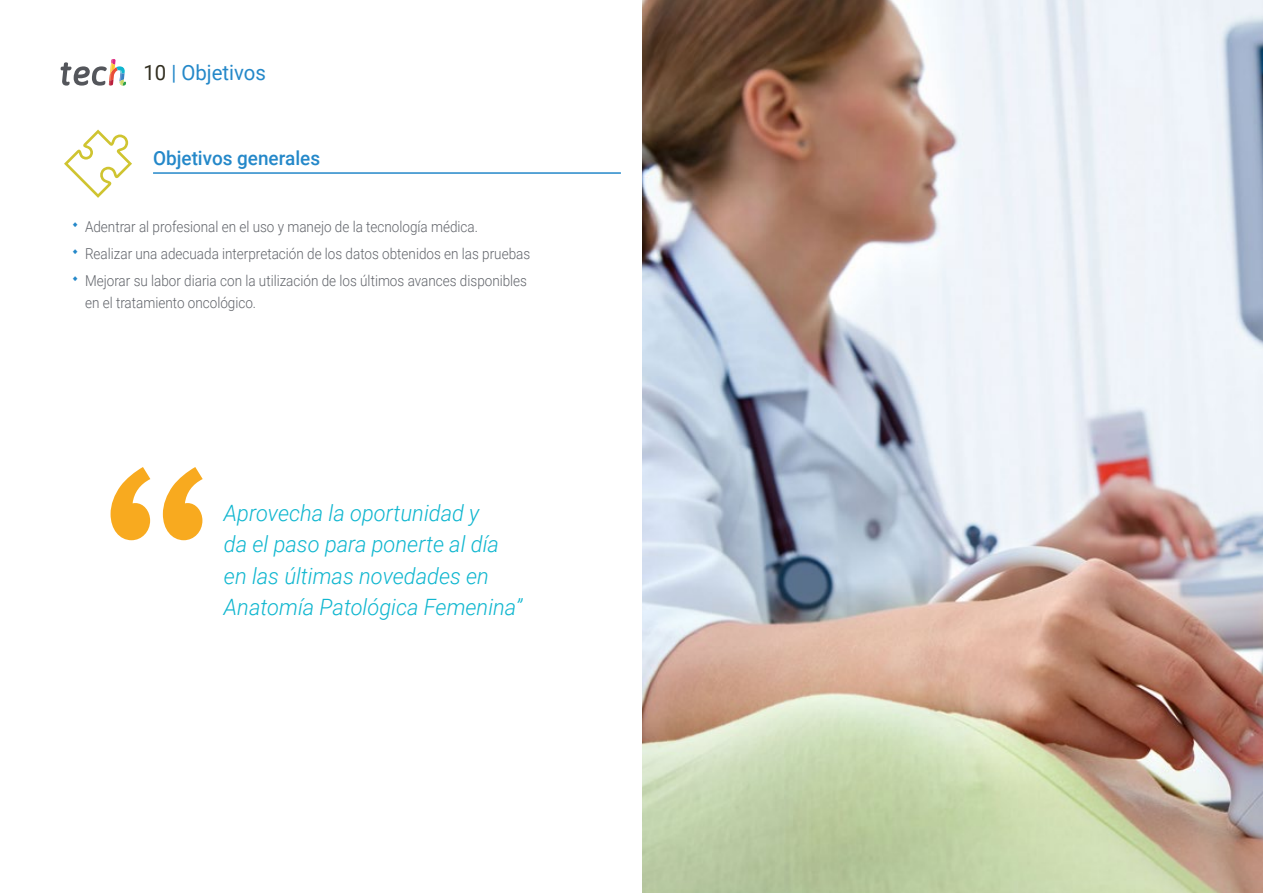
<style>
.page{position:relative;width:1263px;height:893px;background:#fff}
.page>*{position:absolute;margin:0;border:0;box-sizing:border-box;transform-origin:0 0}
.t1{font:italic 300 22.5px/31.5px "Roboto";color:#0fb6cf}
.t2{font:21px "Roboto";color:#2488c9}
.t3{font:500 19.5px "Roboto";color:#2488c9}
.t4{font:300 15px/26.7px "Roboto";color:#61646a;scale:.9 1}
.s1{color:#312e20}
</style>
<div class="page">
<hr style="left:153px;top:173px;width:468px;height:1px;background:#2488c9">
<svg style="left:64px;top:130px;width:68px;height:68px"></svg>
<svg style="left:111px;top:467px;width:92px;height:73px"></svg>
<svg style="left:61px;top:59px;width:65px;height:27px"></svg>
<img style="left:642px;top:0;width:621px;height:893px">
<h2 class="t2" style="left:144px;top:57px;width:124px"><span class="s1">10</span> | Objetivos</h2>
<h3 class="t3" style="left:153px;top:144px;width:169px">Objetivos generales</h3>
<p class="t4" style="left:85px;top:213px;width:496px">Adentrar al profesional en el uso y manejo de la tecnología médica.<br>Realizar una adecuada interpretación de los datos obtenidos en las pruebas<br>Mejorar su labor diaria con la utilización de los últimos avances disponibles</p>
<p class="t4" style="left:85px;top:289px;width:192px">en el tratamiento oncológico.</p>
<h1 class="t1" style="left:224px;top:496px;width:300px">Aprovecha la oportunidad y<br>da el paso para ponerte al día en las últimas novedades en<br>Anatomía Patológica Femenina”</h1>
</div>
